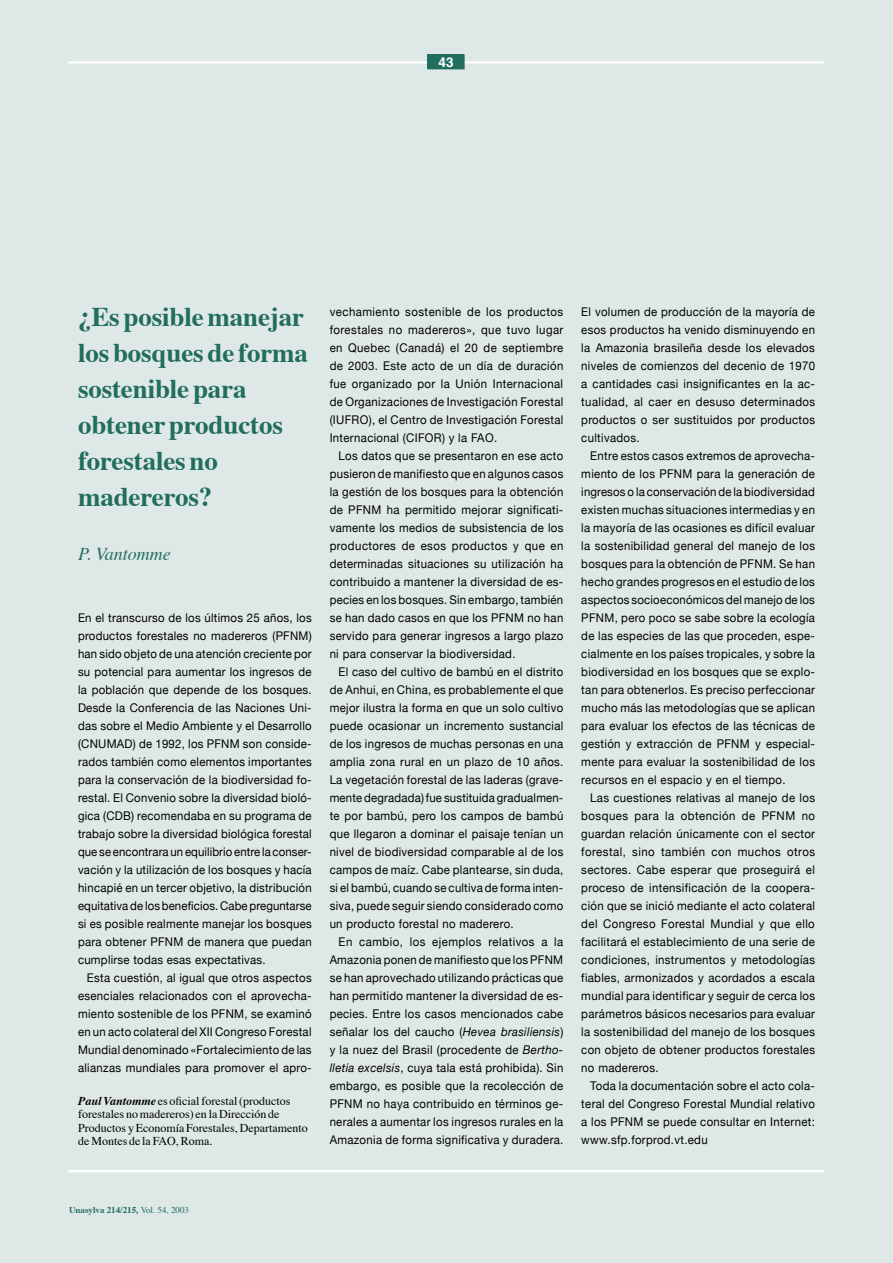
<style>
.page{position:relative;width:893px;height:1263px;background:#dee9e7}
.page>*{position:absolute;margin:0;border:0;box-sizing:border-box;transform-origin:0 0}
.Head1-box{font:700 27px/36px "Times";letter-spacing:-.005em;color:#226e5e}
.Credit{font:italic 18px "Times";color:#226e5e}
.t1{font:700 13.5px "Helvetica";color:#fff}
.NewPara-box{font:12px/18px "Helvetica Neue";letter-spacing:.03em;color:#000;text-align:justify;scale:.95 1}
.NewPara1-box{font:12px/18px "Helvetica Neue";letter-spacing:.025em;color:#000;text-align:justify;scale:.95 1}
.CreditNote{font:12px/13.5px "Times";color:#000}
.t2{font:700 9px "Times";color:#226e5e}
.t3{font:9px "Times";color:#226e5e}
.s1{font-weight:700;font-style:italic}
.s2{font-style:italic}
.s3{font-weight:400}
.s4{font-weight:700}
</style>
<div class="page">
<hr style="left:69px;top:1170px;width:756px;height:2px;background:#fff">
<hr style="left:69px;top:61px;width:756px;height:3px;background:#fff">
<div style="left:428px;top:55px;width:36px;height:14px;background:#226e5e"></div>
<p class="t1" style="left:439px;top:54px;width:17px">43</p>
<p class="Head1-box" style="left:78px;top:300px;width:232px">¿Es posible manejar los bosques de forma sostenible para obtener productos forestales no madereros?</p>
<p class="Credit" style="left:78px;top:543px;width:94px">P. Vantomme</p>
<p class="NewPara1-box" style="left:78px;top:609px;width:248px">En el transcurso de los últimos 25 años, los productos forestales no madereros (PFNM) han sido objeto de una atención creciente por su potencial para aumentar los ingresos de la población que depende de los bosques.<br>Desde la Conferencia de las Naciones Uni&shy;das sobre el Medio Ambiente y el Desarrollo (CNUMAD) de 1992, los PFNM son conside&shy;rados también como elementos importantes para la conservación de la biodiversidad fo&shy;restal. El Convenio sobre la diversidad bioló&shy;gica (CDB) recomendaba en su programa de trabajo sobre la diversidad biológica forestal que se encontrara un equilibrio entre la conser&shy;vación y la utilización de los bosques y hacía hincapié en un tercer objetivo, la distribución equitativa de los beneficios. Cabe preguntarse si es posible realmente manejar los bosques para obtener PFNM de manera que puedan cumplirse todas esas expectativas.</p>
<p class="NewPara-box" style="left:78px;top:969px;width:248px;text-indent:9px">Esta cuestión, al igual que otros aspectos esenciales relacionados con el aprovecha&shy;miento sostenible de los PFNM, se examinó en un acto colateral del XII Congreso Forestal Mundial denominado «Fortalecimiento de las alianzas mundiales para promover el apro-</p>
<p class="CreditNote" style="left:78px;top:1095px;width:231px"><span class="s1">Paul Vantomme</span> es oficial forestal (productos forestales no madereros) en la Dirección de Productos y Economía Forestales, Departamento de Montes de la FAO, Roma.</p>
<p class="NewPara-box" style="left:330px;top:302px;width:248px">vechamiento sostenible de los productos forestales no madereros», que tuvo lugar en Quebec (Canadá) el 20 de septiembre de 2003. Este acto de un día de duración fue organizado por la Unión Internacional de Organizaciones de Investigación Forestal (IUFRO), el Centro de Investigación Forestal Internacional (CIFOR) y la FAO.</p>
<p class="NewPara-box" style="left:330px;top:446px;width:248px;text-indent:9px">Los datos que se presentaron en ese acto pusieron de manifiesto que en algunos casos la gestión de los bosques para la obtención de PFNM ha permitido mejorar significati&shy;vamente los medios de subsistencia de los productores de esos productos y que en determinadas situaciones su utilización ha contribuido a mantener la diversidad de es&shy;pecies en los bosques. Sin embargo, también se han dado casos en que los PFNM no han servido para generar ingresos a largo plazo ni para conservar la biodiversidad.</p>
<p class="NewPara-box" style="left:330px;top:662px;width:248px;text-indent:9px">El caso del cultivo de bambú en el distrito de Anhui, en China, es probablemente el que mejor ilustra la forma en que un solo cultivo puede ocasionar un incremento sustancial de los ingresos de muchas personas en una amplia zona rural en un plazo de 10 años.<br>La vegetación forestal de las laderas (grave&shy;mente degradada) fue sustituida gradualmen&shy;te por bambú, pero los campos de bambú que llegaron a dominar el paisaje tenían un nivel de biodiversidad comparable al de los campos de maíz. Cabe plantearse, sin duda, si el bambú, cuando se cultiva de forma inten&shy;siva, puede seguir siendo considerado como un producto forestal no maderero.</p>
<p class="NewPara-box" style="left:330px;top:932px;width:248px;text-indent:9px">En cambio, los ejemplos relativos a la Amazonia ponen de manifiesto que los PFNM se han aprovechado utilizando prácticas que han permitido mantener la diversidad de es&shy;pecies. Entre los casos mencionados cabe señalar los del caucho (<span class="s2">Hevea brasiliensis</span>) y la nuez del Brasil (procedente de <span class="s2">Bertho&shy;lletia excelsis</span>, cuya tala está prohibida). Sin embargo, es posible que la recolección de PFNM no haya contribuido en términos ge&shy;nerales a aumentar los ingresos rurales en la Amazonia de forma significativa y duradera.</p>
<p class="NewPara-box" style="left:581px;top:302px;width:248px">El volumen de producción de la mayoría de esos productos ha venido disminuyendo en la Amazonia brasileña desde los elevados niveles de comienzos del decenio de 1970 a cantidades casi insignificantes en la ac&shy;tualidad, al caer en desuso determinados productos o ser sustituidos por productos cultivados.</p>
<p class="NewPara-box" style="left:581px;top:446px;width:248px;text-indent:9px">Entre estos casos extremos de aprovecha&shy;miento de los PFNM para la generación de ingresos o la conservación de la biodiversidad existen muchas situaciones intermedias y en la mayoría de las ocasiones es difícil evaluar la sostenibilidad general del manejo de los bosques para la obtención de PFNM. Se han hecho grandes progresos en el estudio de los aspectos socioeconómicos del manejo de los PFNM, pero poco se sabe sobre la ecología de las especies de las que proceden, espe&shy;cialmente en los países tropicales, y sobre la biodiversidad en los bosques que se explo&shy;tan para obtenerlos. Es preciso perfeccionar mucho más las metodologías que se aplican para evaluar los efectos de las técnicas de gestión y extracción de PFNM y especial&shy;mente para evaluar la sostenibilidad de los recursos en el espacio y en el tiempo.</p>
<p class="NewPara-box" style="left:581px;top:788px;width:248px;text-indent:9px">Las cuestiones relativas al manejo de los bosques para la obtención de PFNM no guardan relación únicamente con el sector forestal, sino también con muchos otros sectores. Cabe esperar que proseguirá el proceso de intensificación de la coopera&shy;ción que se inició mediante el acto colateral del Congreso Forestal Mundial y que ello facilitará el establecimiento de una serie de condiciones, instrumentos y metodologías fiables, armonizados y acordados a escala mundial para identificar y seguir de cerca los parámetros básicos necesarios para evaluar la sostenibilidad del manejo de los bosques con objeto de obtener productos forestales no madereros.</p>
<p class="NewPara-box" style="left:581px;top:1076px;width:248px;text-indent:9px">Toda la documentación sobre el acto cola&shy;teral del Congreso Forestal Mundial relativo a los PFNM se puede consultar en Internet: www.sfp.forprod.vt.edu</p>
<p class="t2" style="left:69px;top:1204px;width:122px">Unasylva 214/215, <span class="s3">Vol. 54, 2003</span></p>
<p class="t3" style="left:116px;top:1204px;width:59px"><span class="s4">2,</span> Vol. 54, 2003</p>
<p class="t2" style="left:116px;top:1204px;width:6px">3</p>
<p class="t3" style="left:146px;top:1204px;width:6px">5</p>
</div>
